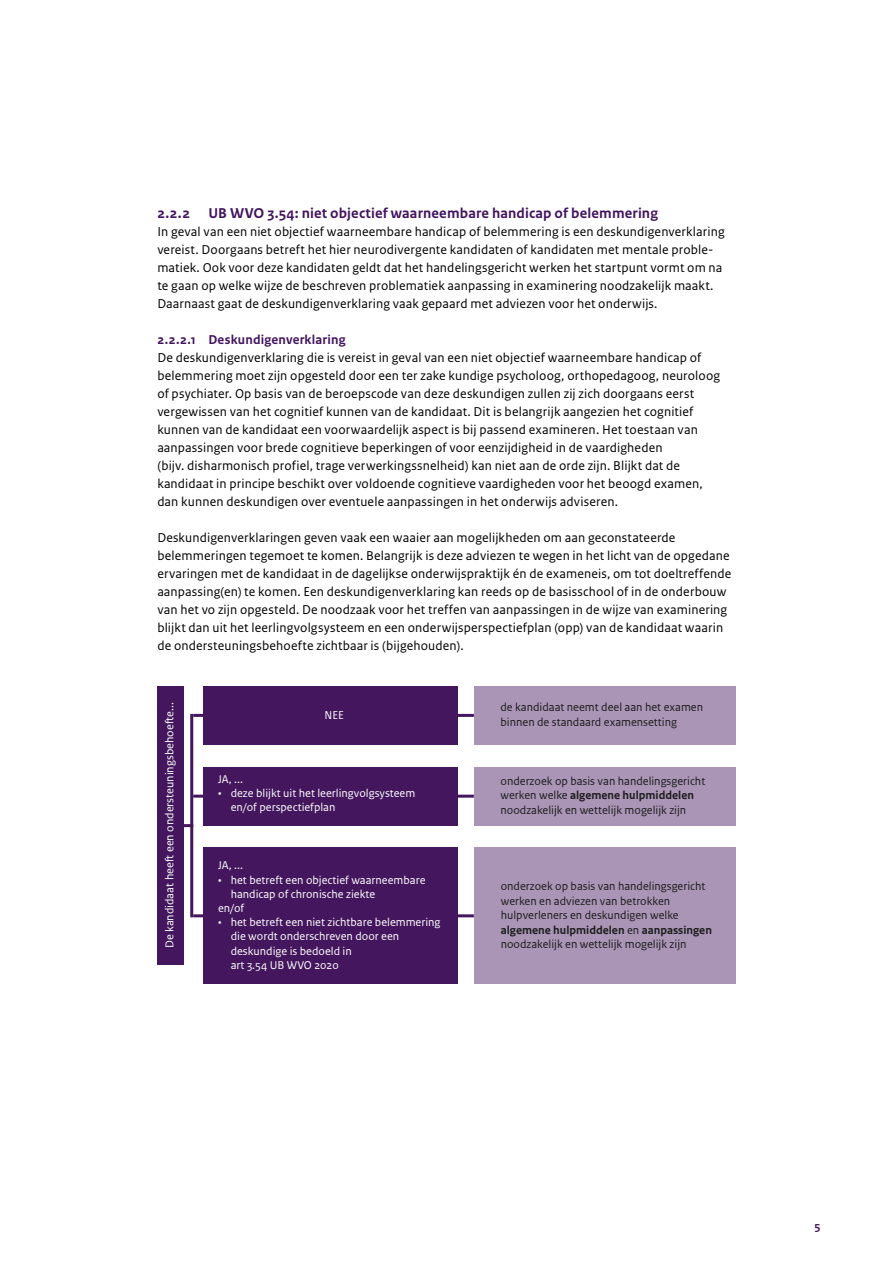
<style>
.page{position:relative;width:893px;height:1263px;background:#fff}
.page>*{position:absolute;margin:0;border:0;box-sizing:border-box;transform-origin:0 0}
.H4_Alineakop_Sans{font:700 15px "Rijksoverheid Sans Text";letter-spacing:.01em;color:#42145f}
.P_Broodtekst_Sans{font:13.5px/18px "Rijksoverheid Sans Text";letter-spacing:.01em;color:#000}
.H4_Subalineakop_Sans{font:700 13.5px "Rijksoverheid Sans Text";letter-spacing:.015em;color:#42145f}
.t1{font:12px/14.4px "Rijksoverheid Sans Text TT";color:#1c1c1b}
.t2{font:12px "Rijksoverheid Sans Text TT";color:#fff}
.t3{font:700 12px "Rijksoverheid Sans Text";color:#42145f}
.t4{font:11.85px/14.2px "Rijksoverheid Sans Text TT";color:#fff}
.t5{font:11.7px/14.1px "Rijksoverheid Sans Text TT";color:#fff}
.s1{font-weight:700}
</style>
<div class="page">
<div style="left:157px;top:686px;width:26px;height:278px;background:#44165d"></div>
<div style="left:203px;top:847px;width:255px;height:137px;background:#44165d"></div>
<div style="left:203px;top:767px;width:255px;height:59px;background:#44165d"></div>
<div style="left:203px;top:686px;width:255px;height:59px;background:#44165d"></div>
<div style="left:474px;top:847px;width:262px;height:137px;background:#aa95b7"></div>
<div style="left:474px;top:767px;width:262px;height:59px;background:#aa95b7"></div>
<div style="left:474px;top:686px;width:262px;height:59px;background:#aa95b7"></div>
<hr style="left:458px;top:714px;width:16px;height:3px;background:#44165d">
<hr style="left:458px;top:795px;width:16px;height:3px;background:#44165d">
<hr style="left:458px;top:914px;width:16px;height:3px;background:#44165d">
<svg style="left:193px;top:914px;width:10px;height:3px"></svg>
<svg style="left:193px;top:795px;width:10px;height:3px"></svg>
<svg style="left:193px;top:714px;width:10px;height:3px"></svg>
<svg style="left:183px;top:824px;width:7px;height:3px"></svg>
<hr style="left:190px;top:714px;width:3px;height:203px;background:#44165d">
<h4 class="H4_Alineakop_Sans" style="left:157px;top:204px;width:502px">2.2.2 UB WVO 3.54: niet objectief waarneembare handicap of belemmering</h4>
<p class="P_Broodtekst_Sans" style="left:157px;top:223px;width:569px">In geval van een niet objectief waarneembare handicap of belemmering is een deskundigenverklaring vereist. Doorgaans betreft het hier neurodivergente kandidaten of kandidaten met mentale proble&shy;matiek. Ook voor deze kandidaten geldt dat het handelingsgericht werken het startpunt vormt om na te gaan op welke wijze de beschreven problematiek aanpassing in examinering noodzakelijk maakt.<br>Daarnaast gaat de deskundigenverklaring vaak gepaard met adviezen voor het onderwijs.</p>
<h4 class="H4_Subalineakop_Sans" style="left:157px;top:332px;width:190px">2.2.2.1 Deskundigenverklaring</h4>
<p class="P_Broodtekst_Sans" style="left:157px;top:349px;width:564px">De deskundigenverklaring die is vereist in geval van een niet objectief waarneembare handicap of belemmering moet zijn opgesteld door een ter zake kundige psycholoog, orthopedagoog, neuroloog of psychiater. Op basis van de beroepscode van deze deskundigen zullen zij zich doorgaans eerst vergewissen van het cognitief kunnen van de kandidaat. Dit is belangrijk aangezien het cognitief kunnen van de kandidaat een voorwaardelijk aspect is bij passend examineren. Het toestaan van aanpassingen voor brede cognitieve beperkingen of voor eenzijdigheid in de vaardigheden<br>(bijv. disharmonisch profiel, trage verwerkingssnelheid) kan niet aan de orde zijn. Blijkt dat de kandidaat in principe beschikt over voldoende cognitieve vaardigheden voor het beoogd examen, dan kunnen deskundigen over eventuele aanpassingen in het onderwijs adviseren.</p>
<p class="P_Broodtekst_Sans" style="left:157px;top:529px;width:576px">Deskundigenverklaringen geven vaak een waaier aan mogelijkheden om aan geconstateerde belemmeringen tegemoet te komen. Belangrijk is deze adviezen te wegen in het licht van de opgedane ervaringen met de kandidaat in de dagelijkse onderwijspraktijk én de exameneis, om tot doeltreffende aanpassing(en) te komen. Een deskundigenverklaring kan reeds op de basisschool of in de onderbouw van het vo zijn opgesteld. De noodzaak voor het treffen van aanpassingen in de wijze van examinering blijkt dan uit het leerlingvolgsysteem en een onderwijsperspectiefplan (opp) van de kandidaat waarin de ondersteuningsbehoefte zichtbaar is (bijgehouden).</p>
<p class="t2" style="left:163px;top:948px;width:248px;rotate:-90deg">De kandidaat heeft een ondersteuningsbehoefte...</p>
<p class="t2" style="left:324px;top:708px;width:21px">NEE</p>
<p class="t5" style="left:218px;top:772px;width:26px">JA, ...</p>
<p class="t5" style="left:231px;top:786px;width:186px;text-indent:-13px">• deze blijkt uit het leerlingvolgsysteem en/of perspectiefplan</p>
<p class="t4" style="left:218px;top:858px;width:26px">JA, ...</p>
<p class="t4" style="left:218px;top:873px;width:209px">• het betreft een objectief waarneembare</p>
<p class="t4" style="left:231px;top:887px;width:146px">handicap of chronische ziekte</p>
<p class="t4" style="left:218px;top:901px;width:28px">en/of</p>
<p class="t4" style="left:231px;top:915px;width:211px;text-indent:-13px">• het betreft een niet zichtbare belemmering die wordt onderschreven door een deskundige is bedoeld in<br>art 3.54 UB WVO 2020</p>
<p class="t1" style="left:501px;top:700px;width:204px">de kandidaat neemt deel aan het examen binnen de standaard examensetting</p>
<p class="t1" style="left:501px;top:774px;width:206px">onderzoek op basis van handelingsgericht werken welke <span class="s1">algemene hulpmiddelen </span>noodzakelijk en wettelijk mogelijk zijn</p>
<p class="t1" style="left:501px;top:879px;width:213px">onderzoek op basis van handelingsgericht werken en adviezen van betrokken hulpverleners en deskundigen welke <span class="s1">algemene hulpmiddelen</span> en <span class="s1">aanpassingen </span>noodzakelijk en wettelijk mogelijk zijn</p>
<p class="t3" style="left:814px;top:1219px;width:8px">5</p>
</div>
